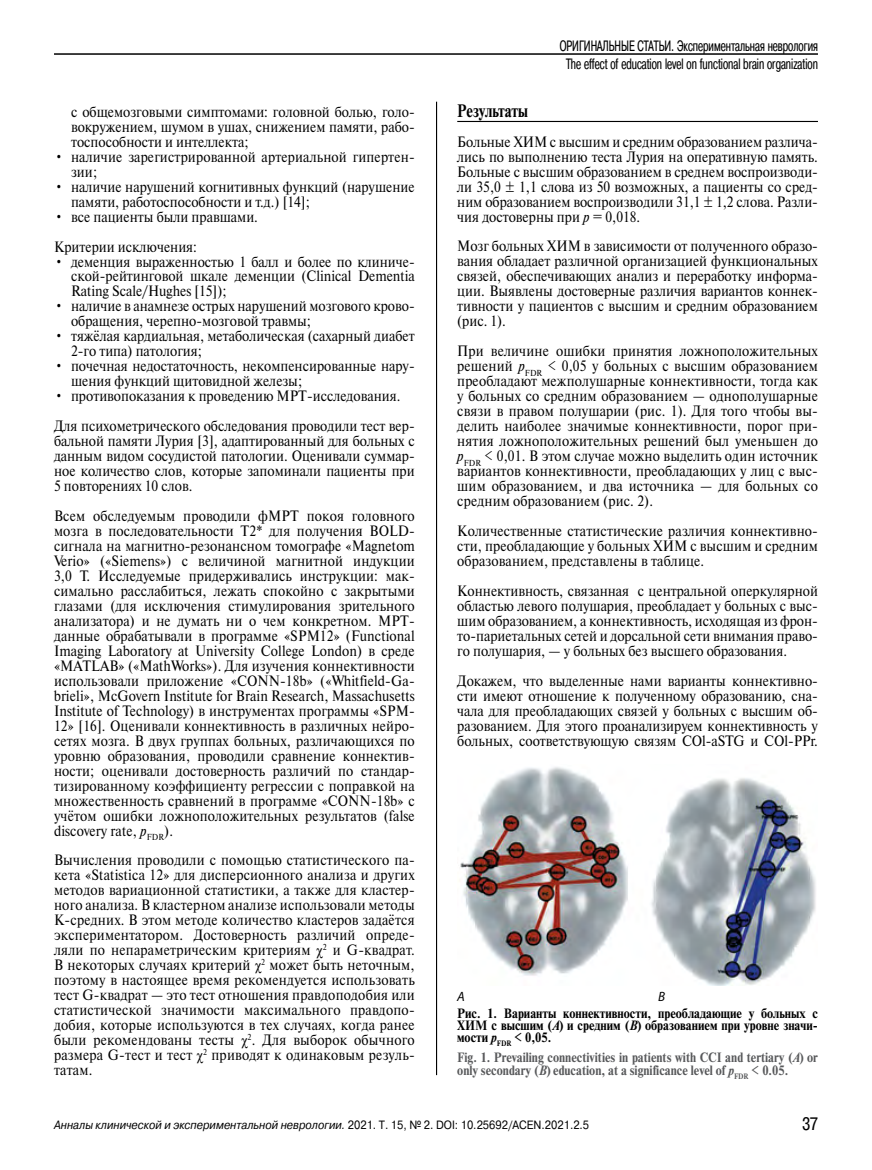
<style>
.page{position:relative;width:872px;height:1170px;background:#fff}
.page>*{position:absolute;margin:0;border:0;box-sizing:border-box;transform-origin:0 0}
.t1{font:700 18px "Newton C";color:#000;scale:.8 1}
.t2{font:18px "Pragmatica Cond C";color:#000}
.t3{font:15px/15px "Newton C";color:#000;text-align:justify;scale:.9 1}
.t4{font:15px/18px "Pragmatica Cond C";color:#000;text-align:center;scale:.8 1}
.t5{font:700 13.5px/12px "Newton C";color:#58595b;scale:.9 1}
.t6{font:700 13.5px/12px "Newton C";color:#000;text-align:justify;scale:.9 1}
.t7{font:italic 13.5px "Myriad Pro";color:#000}
.t8{font:italic 12px "Pragmatica";color:#000;scale:.9 1}
.s1{font-style:italic}
.s2{font-family:"Times New Roman"}
.s3{font-style:normal}
</style>
<div class="page">
<hr style="left:436px;top:102px;width:1px;height:972px;background:#000">
<hr style="left:54px;top:53px;width:764px;height:2px;background:#000">
<hr style="left:457px;top:121px;width:361px;height:1px;background:#000">
<img style="left:460px;top:767px;width:356px;height:218px">
<p class="t3" style="left:71px;top:104px;width:383px">с общемозговыми симптомами: головной болью, голо&shy;вокружением, шумом в ушах, снижением памяти, рабо&shy;тоспособности и интеллекта;</p>
<p class="t3" style="left:71px;top:149px;width:383px;text-indent:-17px">• наличие зарегистрированной артериальной гипертен&shy;зии;</p>
<p class="t3" style="left:71px;top:179px;width:383px;text-indent:-17px">• наличие нарушений когнитивных функций (нарушение памяти, работоспособности и т.д.) [14];</p>
<p class="t3" style="left:54px;top:201px;width:228px;line-height:30px">• все пациенты были правшами.<br>Критерии исключения:</p>
<p class="t3" style="left:71px;top:254px;width:383px;text-indent:-17px">• деменция выраженностью 1 балл и более по клиниче&shy;ской-рейтинговой шкале деменции (Clinical Dementia Rating Scale/Hughes [15]);</p>
<p class="t3" style="left:71px;top:299px;width:383px;text-indent:-17px">• наличие в анамнезе острых нарушений мозгового крово&shy;обращения, черепно-мозговой травмы;</p>
<p class="t3" style="left:71px;top:329px;width:383px;text-indent:-17px">• тяжёлая кардиальная, метаболическая (сахарный диабет<br>2-го типа) патология;</p>
<p class="t3" style="left:71px;top:359px;width:383px;text-indent:-17px">• почечная недостаточность, некомпенсированные нару&shy;шения функций щитовидной железы;</p>
<p class="t3" style="left:54px;top:381px;width:402px;line-height:30px">• противопоказания к проведению МРТ-исследования.<br>Для психометрического обследования проводили тест вер-</p>
<p class="t3" style="left:54px;top:433px;width:402px">бальной памяти Лурия [3], адаптированный для больных с данным видом сосудистой патологии. Оценивали суммар&shy;ное количество слов, которые запоминали пациенты при 5 повторениях 10 слов.</p>
<p class="t3" style="left:54px;top:508px;width:402px">Всем обследуемым проводили фМРТ покоя головного мозга в последовательности Т2* для получения BOLD&shy;сигнала на магнитно-резонансном томографе «Magnetom Verio» («Siemens») с величиной магнитной индукции 3,0 Т. Исследуемые придерживались инструкции: мак&shy;симально расслабиться, лежать спокойно с закрытыми глазами (для исключения стимулирования зрительного анализатора) и не думать ни о чем конкретном. МРТ&shy;данные обрабатывали в программе «SPM12» (Functional Imaging Laboratory at University College London) в среде «MATLAB» («MathWorks»). Для изучения коннективности использовали приложение «CONN-18b» («Whitfield-Ga&shy;brieli», McGovern Institute for Brain Research, Massachusetts Institute of Technology) в инструментах программы «SPM-12» [16]. Оценивали коннективность в различных нейро&shy;сетях мозга. В двух группах больных, различающихся по уровню образования, проводили сравнение коннектив&shy;ности; оценивали достоверность различий по стандар&shy;тизированному коэффициенту регрессии с поправкой на множественность сравнений в программе «CONN-18b» с учётом ошибки ложноположительных результатов (false discovery rate, <span class="s1">p</span><sub>FDR</sub>).</p>
<p class="t3" style="left:54px;top:852px;width:402px">Вычисления проводили с помощью статистического па&shy;кета «Statistica 12» для дисперсионного анализа и других методов вариационной статистики, а также для кластер&shy;ного анализа. В кластерном анализе использовали методы К-средних. В этом методе количество кластеров задаётся экспериментатором. Достоверность различий опреде&shy;ляли по непараметрическим критериям <span class="s2">χ</span><sup>2</sup> и G-квадрат.<br>В некоторых случаях критерий <span class="s2">χ</span><sup>2</sup> может быть неточным, поэтому в настоящее время рекомендуется использовать тест G-квадрат — это тест отношения правдоподобия или статистической значимости максимального правдопо&shy;добия, которые используются в тех случаях, когда ранее были рекомендованы тесты <span class="s2">χ</span><sup>2</sup>. Для выборок обычного размера G-тест и тест <span class="s2">χ</span><sup>2</sup> приводят к одинаковым резуль&shy;татам.</p>
<p class="t4" style="left:560px;top:36px;width:324px">ОРИГИНАЛЬНЫЕ СТАТЬИ. Экспериментальная неврология<br>The effect of education level on functional brain organization</p>
<p class="t1" style="left:457px;top:100px;width:90px">Результаты</p>
<p class="t3" style="left:457px;top:134px;width:402px">Больные ХИМ с высшим и средним образованием различа&shy;лись по выполнению теста Лурия на оперативную память.<br>Больные с высшим образованием в среднем воспроизводи&shy;ли 35,0 ± 1,1 слова из 50 возможных, а пациенты со сред&shy;ним образованием воспроизводили 31,1 ± 1,2 слова. Разли&shy;чия достоверны при <span class="s1">р</span> = 0,018.</p>
<p class="t3" style="left:457px;top:239px;width:402px">Мозг больных ХИМ в зависимости от полученного образо&shy;вания обладает различной организацией функциональных связей, обеспечивающих анализ и переработку информа&shy;ции. Выявлены достоверные различия вариантов коннек&shy;тивности у пациентов с высшим и средним образованием (рис. 1).</p>
<p class="t3" style="left:457px;top:344px;width:402px">При величине ошибки принятия ложноположительных решений <span class="s1">p</span><sub>FDR</sub> &lt; 0,05 у больных с высшим образованием преобладают межполушарные коннективности, тогда как у больных со средним образованием — однополушарные связи в правом полушарии (рис. 1). Для того чтобы вы&shy;делить наиболее значимые коннективности, порог при&shy;нятия ложноположительных решений был уменьшен до <span class="s1">p</span><sub>FDR</sub> &lt; 0,01. В этом случае можно выделить один источник вариантов коннективности, преобладающих у лиц с выс&shy;шим образованием, и два источника — для больных со средним образованием (рис. 2).</p>
<p class="t3" style="left:457px;top:523px;width:402px">Количественные статистические различия коннективно&shy;сти, преобладающие у больных ХИМ с высшим и средним образованием, представлены в таблице.</p>
<p class="t3" style="left:457px;top:583px;width:402px">Коннективность, связанная с центральной оперкулярной областью левого полушария, преобладает у больных с выс&shy;шим образованием, а коннективность, исходящая из фрон&shy;то-париетальных сетей и дорсальной сети внимания право&shy;го полушария, — у больных без высшего образования.</p>
<p class="t3" style="left:457px;top:673px;width:402px">Докажем, что выделенные нами варианты коннективно&shy;сти имеют отношение к полученному образованию, сна&shy;чала для преобладающих связей у больных с высшим об&shy;разованием. Для этого проанализируем коннективность у больных, соответствующую связям COl-aSTG и COl-PPr.</p>
<p class="t7" style="left:457px;top:988px;width:9px">A</p>
<p class="t7" style="left:658px;top:988px;width:9px">B</p>
<p class="t6" style="left:457px;top:1007px;width:402px">Рис. 1. Варианты коннективности, преобладающие у больных с ХИМ с высшим (<span class="s1">А</span>) и средним (<span class="s1">В</span>) образованием при уровне значи&shy;мости <span class="s1">p</span><sub>FDR</sub> &lt; 0,05.</p>
<p class="t5" style="left:457px;top:1051px;width:402px">Fig. 1. Prevailing connectivities in patients with CCI and tertiary (<span class="s1">A</span>) or only secondary (<span class="s1">B</span>) education, at a significance level of <span class="s1">p</span><sub>FDR</sub> &lt; 0.05.</p>
<p class="t8" style="left:54px;top:1117px;width:596px">Анналы клинической и экспериментальной неврологии. <span class="s3">2021. Т. 15, № 2. DOI: 10.25692/ACEN.2021.2.5</span></p>
<p class="t2" style="left:802px;top:1113px;width:17px">37</p>
</div>
